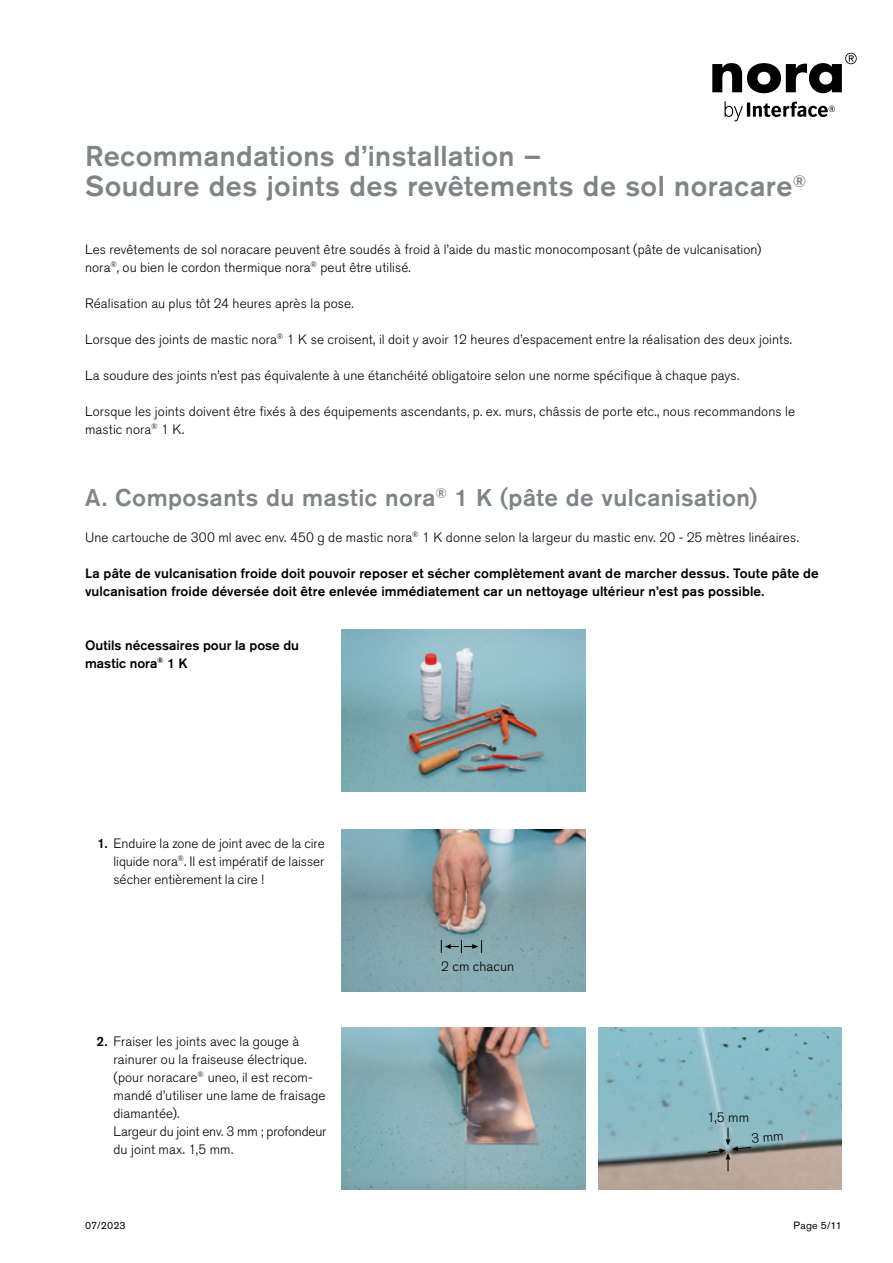
<style>
.page{position:relative;width:893px;height:1263px;background:#fff}
.page>*{position:absolute;margin:0;border:0;box-sizing:border-box;transform-origin:0 0}
.t1{font:500 28.5px/30px "Akzidenz Grotesk Pro";letter-spacing:.015em;color:#7f8486}
.t2{font:500 24px "Akzidenz Grotesk Pro";letter-spacing:.02em;color:#7f8486}
.t3{font:300 13.5px/18px "Akzidenz Grotesk Pro";letter-spacing:.01em;color:#000}
.t4{font:500 13.5px/18px "Akzidenz Grotesk Pro";letter-spacing:.01em;color:#000}
.t5{font:10.5px "Akzidenz Grotesk Pro";letter-spacing:.02em;color:#000}
.s1{font-weight:500}
</style>
<div class="page">
<svg style="left:712px;top:53px;width:145px;height:40px"></svg>
<svg style="left:725px;top:101px;width:110px;height:20px"></svg>
<img style="left:342px;top:629px;width:243px;height:162px">
<img style="left:342px;top:829px;width:243px;height:162px">
<img style="left:342px;top:1027px;width:243px;height:162px">
<img style="left:598px;top:1027px;width:244px;height:162px">
<svg style="left:441px;top:940px;width:41px;height:13px"></svg>
<svg style="left:707px;top:1127px;width:76px;height:44px;background:#93a09e"></svg>
<h1 class="t1" style="left:85px;top:140px;width:723px">Recommandations d’installation –<br>Soudure des joints des revêtements de sol noracare<sup>®</sup></h1>
<p class="t3" style="left:85px;top:240px;width:678px">Les revêtements de sol noracare peuvent être soudés à froid à l’aide du mastic monocomposant (pâte de vulcanisation) nora<sup>®</sup>, ou bien le cordon thermique nora<sup>®</sup> peut être utilisé.</p>
<p class="t3" style="left:85px;top:294px;width:270px">Réalisation au plus tôt 24 heures après la pose.</p>
<p class="t3" style="left:85px;top:330px;width:709px">Lorsque des joints de mastic nora<sup>®</sup> 1 K se croisent, il doit y avoir 12 heures d’espacement entre la réalisation des deux joints.</p>
<p class="t3" style="left:85px;top:366px;width:656px">La soudure des joints n’est pas équivalente à une étanchéité obligatoire selon une norme spécifique à chaque pays.</p>
<p class="t3" style="left:85px;top:402px;width:712px">Lorsque les joints doivent être fixés à des équipements ascendants, p. ex. murs, châssis de porte etc., nous recommandons le mastic nora<sup>®</sup> 1 K.</p>
<h2 class="t2" style="left:85px;top:482px;width:674px">A. Composants du mastic nora<sup>®</sup> 1 K (pâte de vulcanisation)</h2>
<p class="t3" style="left:85px;top:528px;width:715px">Une cartouche de 300 ml avec env. 450 g de mastic nora<sup>®</sup> 1 K donne selon la largeur du mastic env. 20 - 25 mètres linéaires.</p>
<p class="t4" style="left:85px;top:564px;width:735px">La pâte de vulcanisation froide doit pouvoir reposer et sécher complètement avant de marcher dessus. Toute pâte de vulcanisation froide déversée doit être enlevée immédiatement car un nettoyage ultérieur n’est pas possible.</p>
<p class="t4" style="left:85px;top:636px;width:216px">Outils nécessaires pour la pose du mastic nora<sup>®</sup> 1 K</p>
<p class="t3" style="left:114px;top:834px;width:213px;text-align:justify;text-indent:-16px"><span class="s1">1.</span> Enduire la zone de joint avec de la cire liquide nora<sup>®</sup>. Il est impératif de laisser sécher entièrement la cire !</p>
<p class="t3" style="left:114px;top:1032px;width:214px;text-indent:-17px"><span class="s1">2.</span> Fraiser les joints avec la gouge à rainurer ou la fraiseuse électrique. (pour noracare<sup>®</sup> uneo, il est recom&shy;mandé d’utiliser une lame de fraisage diamantée).<br>Largeur du joint env. 3 mm ; profondeur du joint max. 1,5 mm.</p>
<p class="t3" style="left:441px;top:958px;width:74px">2 cm chacun</p>
<p class="t3" style="left:707px;top:1108px;width:44px">1,5 mm</p>
<p class="t5" style="left:85px;top:1219px;width:42px">07/2023</p>
<p class="t5" style="left:794px;top:1219px;width:50px">Page 5/11</p>
</div>
